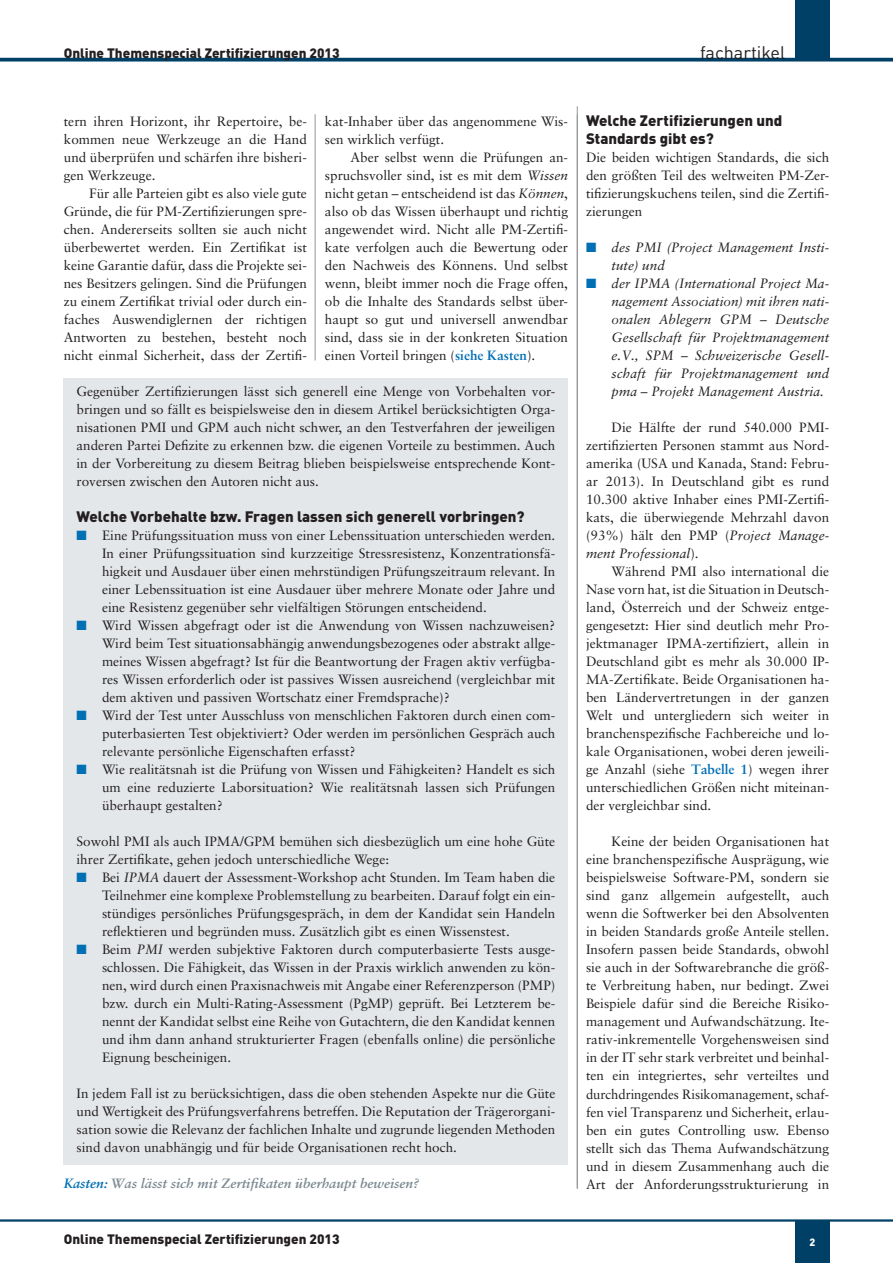
<style>
.page{position:relative;width:893px;height:1263px;background:#fff}
.page>*{position:absolute;margin:0;border:0;box-sizing:border-box;transform-origin:0 0}
.t1{font:18px "DINOT";color:#231f20}
.t2{font:900 15px/18px "DINOT";color:#231f20}
.t3{font:13.5px/18px "Sabon";color:#231f20;text-align:justify}
.t4{font:italic 13.5px/18px "Sabon";color:#231f20}
.t5{font:900 13.5px "DINOT";color:#231f20}
.t6{font:italic 700 13.5px "Sabon";color:#7b8991}
.t7{font:900 10.5px "DINOT";color:#fff}
.s1{color:#006fb4}
.s2{font-style:italic}
.s3{font-weight:700;color:#006fb4}
</style>
<div class="page">
<div style="left:795px;top:1220px;width:35px;height:43px;background:#004066"></div>
<div style="left:795px;top:0;width:34px;height:58px;background:#004066"></div>
<svg style="left:0;top:58px;width:893px;height:4px;background:#1e5678"></svg>
<hr style="left:577px;top:106px;width:1px;height:1082px;background:#939598">
<hr style="left:0;top:1219px;width:893px;height:2px;background:#004066">
<div style="left:64px;top:378px;width:504px;height:787px;background:#e4e7e9"></div>
<hr style="left:315px;top:114px;width:1px;height:246px;background:#939598">
<p class="t5" style="left:64px;top:44px;width:277px">Online Themenspecial Zertifizierungen 2013</p>
<h1 class="t1" style="left:700px;top:41px;width:87px">fachartikel</h1>
<p class="t3" style="left:64px;top:113px;width:245px">tern ihren Horizont, ihr Repertoire, be&shy;kommen neue Werkzeuge an die Hand und überprüfen und schärfen ihre bisheri&shy;gen Werkzeuge.</p>
<p class="t3" style="left:64px;top:184px;width:245px;text-indent:26px">Für alle Parteien gibt es also viele gute Gründe, die für PM-Zertifizierungen spre&shy;chen. Andererseits sollten sie auch nicht überbewertet werden. Ein Zertifikat ist keine Garantie dafür, dass die Projekte sei&shy;nes Besitzers gelingen. Sind die Prüfungen zu einem Zertifikat trivial oder durch ein&shy;faches Auswendiglernen der richtigen Antworten zu bestehen, besteht noch nicht einmal Sicherheit, dass der Zertifi-</p>
<p class="t3" style="left:77px;top:382px;width:480px">Gegenüber Zertifizierungen lässt sich generell eine Menge von Vorbehalten vor&shy;bringen und so fällt es beispielsweise den in diesem Artikel berücksichtigten Orga&shy;nisationen PMI und GPM auch nicht schwer, an den Testverfahren der jeweiligen anderen Partei Defizite zu erkennen bzw. die eigenen Vorteile zu bestimmen. Auch in der Vorbereitung zu diesem Beitrag blieben beispielsweise entsprechende Kont&shy;roversen zwischen den Autoren nicht aus.</p>
<p class="t2" style="left:77px;top:507px;width:450px">Welche Vorbehalte bzw. Fragen lassen sich generell vorbringen?</p>
<p class="t3" style="left:102px;top:527px;width:455px;text-indent:-26px"><span class="s1">■</span> Eine Prüfungssituation muss von einer Lebenssituation unterschieden werden.<br>In einer Prüfungssituation sind kurzzeitige Stressresistenz, Konzentrationsfä&shy;higkeit und Ausdauer über einen mehrstündigen Prüfungszeitraum relevant. In einer Lebenssituation ist eine Ausdauer über mehrere Monate oder Jahre und eine Resistenz gegenüber sehr vielfältigen Störungen entscheidend.</p>
<p class="t3" style="left:102px;top:617px;width:455px;text-indent:-26px"><span class="s1">■</span> Wird Wissen abgefragt oder ist die Anwendung von Wissen nachzuweisen?<br>Wird beim Test situationsabhängig anwendungsbezogenes oder abstrakt allge&shy;meines Wissen abgefragt? Ist für die Beantwortung der Fragen aktiv verfügba&shy;res Wissen erforderlich oder ist passives Wissen ausreichend (vergleichbar mit dem aktiven und passiven Wortschatz einer Fremdsprache)?</p>
<p class="t3" style="left:102px;top:707px;width:455px;text-indent:-26px"><span class="s1">■</span> Wird der Test unter Ausschluss von menschlichen Faktoren durch einen com&shy;puterbasierten Test objektiviert? Oder werden im persönlichen Gespräch auch relevante persönliche Eigenschaften erfasst?</p>
<p class="t3" style="left:102px;top:761px;width:455px;text-indent:-26px"><span class="s1">■</span> Wie realitätsnah ist die Prüfung von Wissen und Fähigkeiten? Handelt es sich um eine reduzierte Laborsituation? Wie realitätsnah lassen sich Prüfungen überhaupt gestalten?</p>
<p class="t3" style="left:77px;top:833px;width:480px">Sowohl PMI als auch IPMA/GPM bemühen sich diesbezüglich um eine hohe Güte ihrer Zertifikate, gehen jedoch unterschiedliche Wege:</p>
<p class="t3" style="left:102px;top:869px;width:455px;text-indent:-26px"><span class="s1">■</span> Bei <span class="s2">IPMA</span> dauert der Assessment-Workshop acht Stunden. Im Team haben die Teilnehmer eine komplexe Problemstellung zu bearbeiten. Darauf folgt ein ein&shy;stündiges persönliches Prüfungsgespräch, in dem der Kandidat sein Handeln reflektieren und begründen muss. Zusätzlich gibt es einen Wissenstest.</p>
<p class="t3" style="left:102px;top:941px;width:455px;text-indent:-26px"><span class="s1">■</span> Beim <span class="s2">PMI</span> werden subjektive Faktoren durch computerbasierte Tests ausge&shy;schlossen. Die Fähigkeit, das Wissen in der Praxis wirklich anwenden zu kön&shy;nen, wird durch einen Praxisnachweis mit Angabe einer Referenzperson (PMP) bzw. durch ein Multi-Rating-Assessment (PgMP) geprüft. Bei Letzterem be&shy;nennt der Kandidat selbst eine Reihe von Gutachtern, die den Kandidat kennen und ihm dann anhand strukturierter Fragen (ebenfalls online) die persönliche Eignung bescheinigen.</p>
<p class="t3" style="left:77px;top:1084px;width:480px">In jedem Fall ist zu berücksichtigen, dass die oben stehenden Aspekte nur die Güte und Wertigkeit des Prüfungsverfahrens betreffen. Die Reputation der Trägerorgani&shy;sation sowie die Relevanz der fachlichen Inhalte und zugrunde liegenden Methoden sind davon unabhängig und für beide Organisationen recht hoch.</p>
<p class="t6" style="left:64px;top:1175px;width:357px"><span class="s1">Kasten:</span> Was lässt sich mit Zertifikaten überhaupt beweisen?</p>
<p class="t3" style="left:325px;top:113px;width:245px">kat-Inhaber über das angenommene Wis&shy;sen wirklich verfügt.</p>
<p class="t3" style="left:325px;top:149px;width:245px;text-indent:26px">Aber selbst wenn die Prüfungen an&shy;spruchsvoller sind, ist es mit dem <span class="s2">Wissen </span>nicht getan – entscheidend ist das <span class="s2">Können</span>, also ob das Wissen überhaupt und richtig angewendet wird. Nicht alle PM-Zertifi&shy;kate verfolgen auch die Bewertung oder den Nachweis des Könnens. Und selbst wenn, bleibt immer noch die Frage offen, ob die Inhalte des Standards selbst über&shy;haupt so gut und universell anwendbar sind, dass sie in der konkreten Situation einen Vorteil bringen (<span class="s3">siehe Kasten</span>).</p>
<p class="t2" style="left:586px;top:111px;width:198px">Welche Zertifizierungen und<br>Standards gibt es?</p>
<p class="t3" style="left:586px;top:149px;width:245px">Die beiden wichtigen Standards, die sich den größten Teil des weltweiten PM-Zer&shy;tifizierungskuchens teilen, sind die Zertifi&shy;zierungen</p>
<p class="t4" style="left:612px;top:239px;width:219px;text-indent:-26px"><span class="s1">■</span> des PMI (Project Management Insti&shy;tute) und</p>
<p class="t4" style="left:612px;top:275px;width:219px;text-align:justify;text-indent:-26px"><span class="s1">■</span> der IPMA (International Project Ma&shy;nagement Association) mit ihren nati&shy;onalen Ablegern GPM – Deutsche Gesellschaft für Projektmanagement e.V., SPM – Schweizerische Gesell&shy;schaft für Projektmanagement und pma – Projekt Management Austria.</p>
<p class="t3" style="left:586px;top:419px;width:245px;text-indent:26px">Die Hälfte der rund 540.000 PMI&shy;zertifizierten Personen stammt aus Nord&shy;amerika (USA und Kanada, Stand: Febru&shy;ar 2013). In Deutschland gibt es rund 10.300 aktive Inhaber eines PMI-Zertifi&shy;kats, die überwiegende Mehrzahl davon (93%) hält den PMP (<span class="s2">Project Manage&shy;ment Professional</span>).</p>
<p class="t3" style="left:586px;top:563px;width:245px;text-indent:26px">Während PMI also international die Nase vorn hat, ist die Situation in Deutsch&shy;land, Österreich und der Schweiz entge&shy;gengesetzt: Hier sind deutlich mehr Pro&shy;jektmanager IPMA-zertifiziert, allein in Deutschland gibt es mehr als 30.000 IP-MA-Zertifikate. Beide Organisationen ha&shy;ben Ländervertretungen in der ganzen Welt und untergliedern sich weiter in branchenspezifische Fachbereiche und lo&shy;kale Organisationen, wobei deren jeweili&shy;ge Anzahl (siehe <span class="s3">Tabelle 1</span>) wegen ihrer unterschiedlichen Größen nicht miteinan&shy;der vergleichbar sind.</p>
<p class="t3" style="left:586px;top:832px;width:245px;text-indent:26px">Keine der beiden Organisationen hat eine branchenspezifische Ausprägung, wie beispielsweise Software-PM, sondern sie sind ganz allgemein aufgestellt, auch wenn die Softwerker bei den Absolventen in beiden Standards große Anteile stellen.<br>Insofern passen beide Standards, obwohl sie auch in der Softwarebranche die größ&shy;te Verbreitung haben, nur bedingt. Zwei Beispiele dafür sind die Bereiche Risiko&shy;management und Aufwandschätzung. Ite&shy;rativ-inkrementelle Vorgehensweisen sind in der IT sehr stark verbreitet und beinhal&shy;ten ein integriertes, sehr verteiltes und durchdringendes Risikomanagement, schaf&shy;fen viel Transparenz und Sicherheit, erlau&shy;ben ein gutes Controlling usw. Ebenso stellt sich das Thema Aufwandschätzung und in diesem Zusammenhang auch die Art der Anforderungsstrukturierung in</p>
<p class="t5" style="left:64px;top:1230px;width:277px">Online Themenspecial Zertifizierungen 2013</p>
<p class="t7" style="left:809px;top:1235px;width:7px">2</p>
</div>
